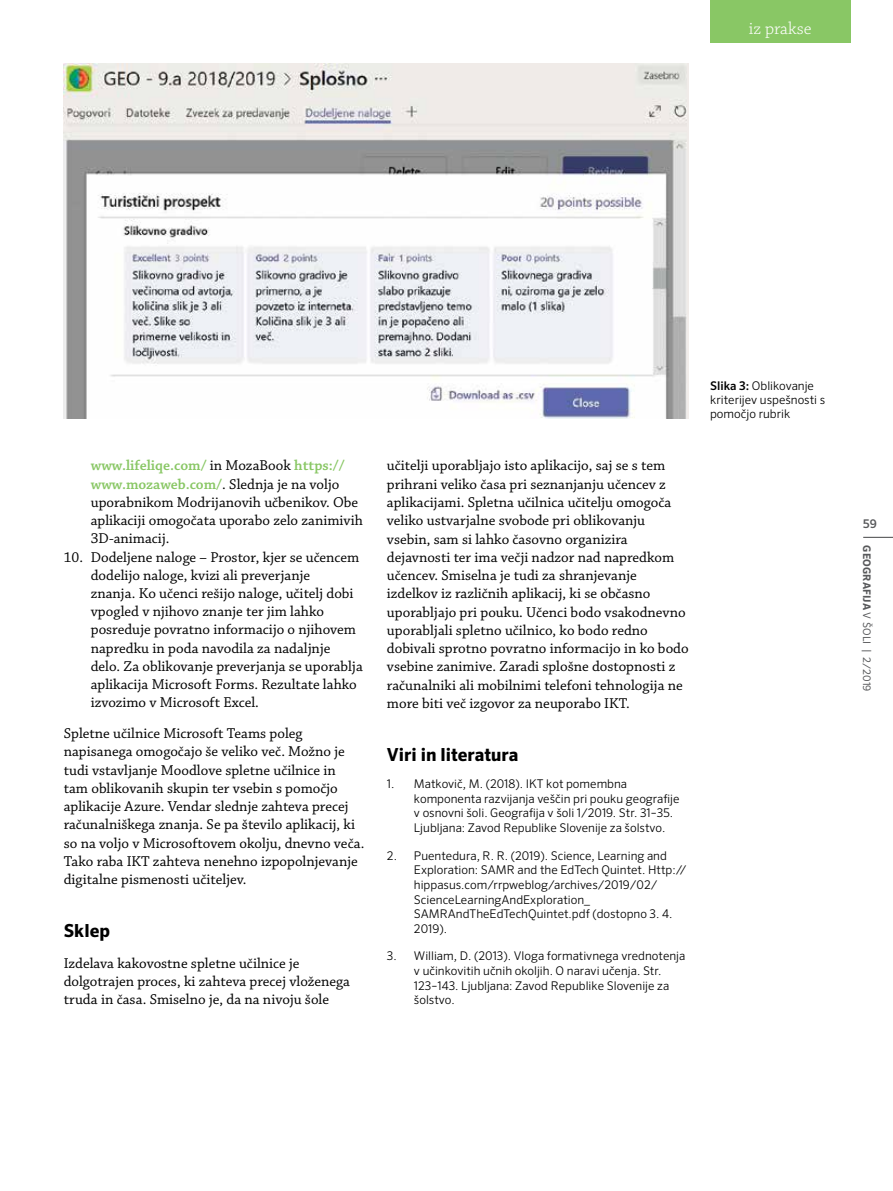
<style>
.page{position:relative;width:893px;height:1191px;background:#fff}
.page>*{position:absolute;margin:0;border:0;box-sizing:border-box;transform-origin:0 0}
.t1{font:700 18px "Sero Pro";color:#000}
.t2{font:300 18px "Chaparral Pro";color:#fff}
.t3{font:15px/18.1px "Chaparral Pro";color:#000}
.t4{font:300 12px/14.7px "Sero Pro";color:#000}
.t5{font:500 12px "Sero Pro";color:#58595b}
.t6{font:10.5px "Sero Pro";letter-spacing:.005em;color:#58595b}
.s1{font-weight:600;color:#89c765}
.s2{font-weight:500}
.s3{font-weight:700}
</style>
<div class="page">
<img style="left:64px;top:64px;width:624px;height:354px">
<hr style="left:863px;top:537px;width:30px;height:1px;background:#58595b">
<div style="left:710px;top:0;width:140px;height:43px;background:#89c765"></div>
<p class="t2" style="left:749px;top:18px;width:64px">iz prakse</p>
<p class="t3" style="left:91px;top:457px;width:274px"><span class="s1">www.lifeliqe.com/</span> in MozaBook <span class="s1">https:// www.mozaweb.com/</span>. Slednja je na voljo uporabnikom Modrijanovih učbenikov. Obe aplikaciji omogočata uporabo zelo zanimivih 3D-animacij.</p>
<p class="t3" style="left:91px;top:548px;width:274px;text-indent:-27px">10. Dodeljene naloge – Prostor, kjer se učencem dodelijo naloge, kvizi ali preverjanje<br>znanja. Ko učenci rešijo naloge, učitelj dobi vpogled v njihovo znanje ter jim lahko posreduje povratno informacijo o njihovem napredku in poda navodila za nadaljnje delo. Za oblikovanje preverjanja se uporablja aplikacija Microsoft Forms. Rezultate lahko izvozimo v Microsoft Excel.</p>
<p class="t3" style="left:64px;top:725px;width:302px">Spletne učilnice Microsoft Teams poleg napisanega omogočajo še veliko več. Možno je tudi vstavljanje Moodlove spletne učilnice in<br>tam oblikovanih skupin ter vsebin s pomočjo aplikacije Azure. Vendar slednje zahteva precej računalniškega znanja. Se pa število aplikacij, ki so na voljo v Microsoftovem okolju, dnevno veča.<br>Tako raba IKT zahteva nenehno izpopolnjevanje digitalne pismenosti učiteljev.</p>
<p class="t1" style="left:64px;top:919px;width:48px">Sklep</p>
<p class="t3" style="left:64px;top:954px;width:288px">Izdelava kakovostne spletne učilnice je dolgotrajen proces, ki zahteva precej vloženega truda in časa. Smiselno je, da na nivoju šole</p>
<p class="t3" style="left:387px;top:457px;width:303px">učitelji uporabljajo isto aplikacijo, saj se s tem prihrani veliko časa pri seznanjanju učencev z aplikacijami. Spletna učilnica učitelju omogoča veliko ustvarjalne svobode pri oblikovanju vsebin, sam si lahko časovno organizira dejavnosti ter ima večji nadzor nad napredkom učencev. Smiselna je tudi za shranjevanje izdelkov iz različnih aplikacij, ki se občasno uporabljajo pri pouku. Učenci bodo vsakodnevno uporabljali spletno učilnico, ko bodo redno dobivali sprotno povratno informacijo in ko bodo vsebine zanimive. Zaradi splošne dostopnosti z računalniki ali mobilnimi telefoni tehnologija ne more biti več izgovor za neuporabo IKT.</p>
<p class="t1" style="left:387px;top:743px;width:133px">Viri in literatura</p>
<p class="t4" style="left:414px;top:776px;width:267px;text-indent:-27px">1. Matkovič, M. (2018). I KT kot pomembna komponenta razvijanja veščin pri pouku geografije v osnovni šoli. Geografija v šoli 1/2019. Str. 31–35.<br>Ljubljana: Zavod Republike Slovenije za šolstvo.</p>
<p class="t4" style="left:414px;top:848px;width:274px;text-indent:-27px">2. Puentedura, R. R. (2019). Science, Learning and Exploration: SAMR and the EdTech Quintet. Http:// hippasus.com/rrpweblog/archives/2019/02/ ScienceLearningAndExploration_ SAMRAndTheEdTechQuintet.pdf (dostopno 3. 4.<br>2019).</p>
<p class="t4" style="left:414px;top:948px;width:273px;text-indent:-27px">3. William, D. (2013). Vloga formativnega vrednotenja v učinkovitih učnih okoljih. O naravi učenja. Str.<br>123–143. Ljubljana: Zavod Republike Slovenije za šolstvo.</p>
<p class="t4" style="left:710px;top:378px;width:117px"><span class="s2">Slika 3:</span> Oblikovanje kriterijev uspešnosti s pomočjo rubrik</p>
<p class="t5" style="left:863px;top:516px;width:15px">59</p>
<p class="t6" style="left:873px;top:545px;width:148px;rotate:90deg"><span class="s3">Geografija</span> v šoli | 2/2019</p>
</div>
